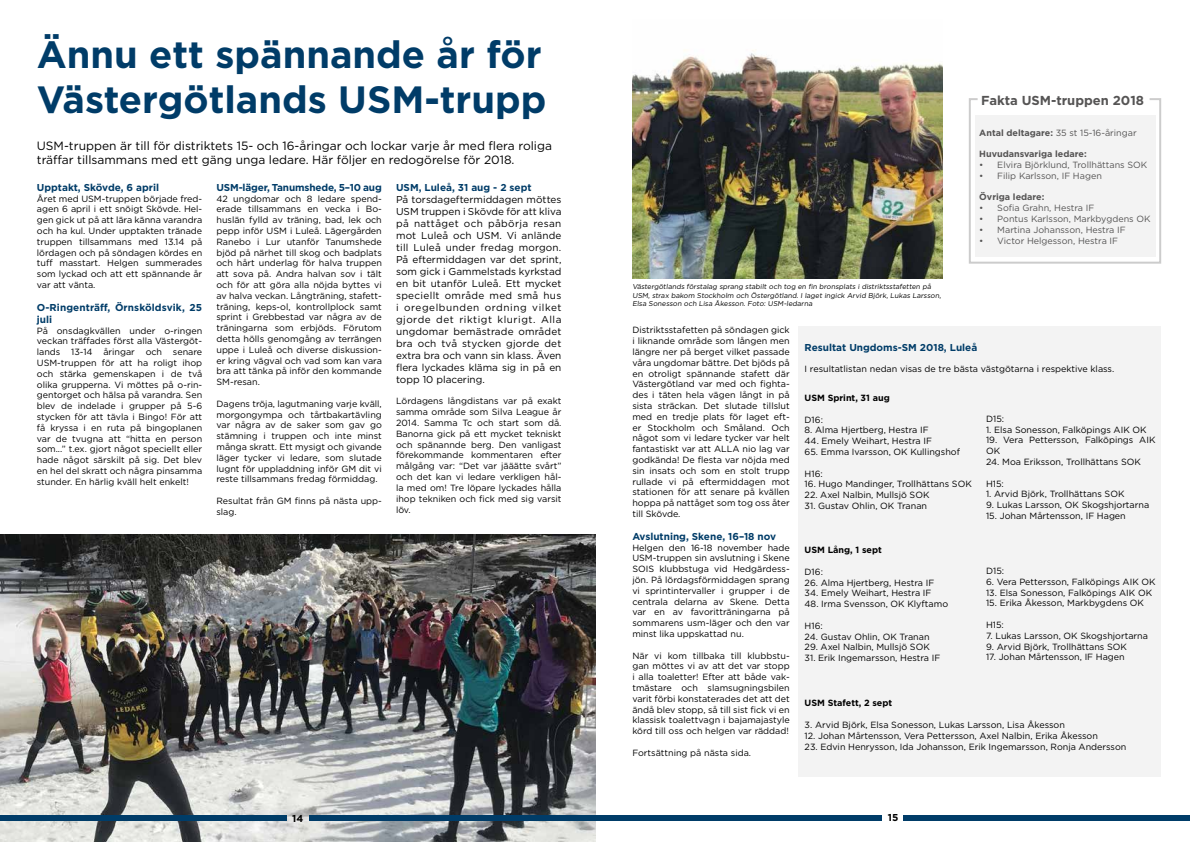
<style>
.page{position:relative;width:1191px;height:842px;background:#fff}
.page>*{position:absolute;margin:0;border:0;box-sizing:border-box;transform-origin:0 0}
.t1{font:700 38px/45.6px "Gotham";color:#003c68}
.t2{font:700 13px "Gotham";color:#555454}
.t3{font:12px/14.4px "Gotham";color:#000}
.t4{font:10px/12px "Gotham";color:#000;text-align:justify}
.t5{font:700 10px/12px "Gotham";color:#003c68}
.t6{font:700 10px "Gotham";color:#000}
.t7{font:9px/10.8px "Gotham";color:#000;text-align:justify}
.t8{font:9px "Gotham";color:#555454}
.t9{font:700 9px "Gotham";color:#000}
.t10{font:700 9px "Gotham";color:#555454}
.t11{font:7px/8.4px "Gotham";color:#000}
.s1{font-weight:700}
</style>
<div class="page">
<img style="left:0;top:534px;width:595px;height:308px">
<img style="left:632px;top:50px;width:311px;height:229px">
<div style="left:309px;top:815px;width:286px;height:6px;background:#003c68"></div>
<div style="left:595px;top:815px;width:287px;height:6px;background:#003c68"></div>
<div style="left:0;top:815px;width:286px;height:6px;background:#003c68"></div>
<div style="left:903px;top:815px;width:287px;height:6px;background:#003c68"></div>
<div style="left:798px;top:326px;width:363px;height:451px;background:#f0f0f0"></div>
<svg style="left:969px;top:98px;width:193px;height:166px"></svg>
<div style="left:974px;top:115px;width:181px;height:142px;background:#f0f0f0"></div>
<h1 class="t1" style="left:37px;top:31px;width:511px">Ännu ett spännande år för<br>Västergötlands USM-trupp</h1>
<h3 class="t3" style="left:37px;top:138px;width:516px">USM-truppen är till för distriktets 15- och 16-åringar och lockar varje år med flera roliga träffar tillsammans med ett gäng unga ledare. Här följer en redogörelse för 2018.</h3>
<p class="t5" style="left:37px;top:181px;width:124px">Upptakt, Skövde, 6 april</p>
<p class="t7" style="left:37px;top:193px;width:167px">Året med USM-truppen började fred&shy;agen 6 april i ett snöigt Skövde. Hel&shy;gen gick ut på att lära känna varandra och ha kul. Under upptakten tränade truppen tillsammans med 13.14 på lördagen och på söndagen kördes en tuff masstart. Helgen summerades som lyckad och att ett spännande år var att vänta.</p>
<p class="t5" style="left:37px;top:301px;width:167px">O-Ringenträff, Örnsköldsvik, 25 juli</p>
<p class="t7" style="left:37px;top:325px;width:167px">På onsdagkvällen under o-ringen veckan träffades först alla Västergöt&shy;lands 13-14 åringar och senare USM-truppen för att ha roligt ihop och stärka gemenskapen i de två olika grupperna. Vi möttes på o-rin&shy;gentorget och hälsa på varandra. Sen blev de indelade i grupper på 5-6 stycken för att tävla i Bingo! För att få kryssa i en ruta på bingoplanen var de tvugna att “hitta en person som...” t.ex. gjort något speciellt eller hade något särskilt på sig. Det blev en hel del skratt och några pinsamma stunder. En härlig kväll helt enkelt!</p>
<p class="t5" style="left:216px;top:181px;width:167px">USM-läger, Tanumshede, 5–10 aug</p>
<p class="t7" style="left:216px;top:193px;width:167px">42 ungdomar och 8 ledare spend&shy;erade tillsammans en vecka i Bo&shy;huslän fylld av träning, bad, lek och pepp inför USM i Luleå. Lägergården Ranebo i Lur utanför Tanumshede bjöd på närhet till skog och badplats och hårt underlag för halva truppen att sova på. Andra halvan sov i tält och för att göra alla nöjda byttes vi av halva veckan. Långträning, stafett&shy;träning, keps-ol, kontrollplock samt sprint i Grebbestad var några av de träningarna som erbjöds. Förutom detta hölls genomgång av terrängen uppe i Luleå och diverse diskussion&shy;er kring vägval och vad som kan vara bra att tänka på inför den kommande SM-resan.</p>
<p class="t7" style="left:216px;top:398px;width:167px">Dagens tröja, lagutmaning varje kväll, morgongympa och tårtbakartävling var några av de saker som gav go stämning i truppen och inte minst många skratt. Ett mysigt och givande läger tycker vi ledare, som slutade lugnt för uppladdning inför GM dit vi reste tillsammans fredag förmiddag.</p>
<p class="t7" style="left:216px;top:495px;width:167px">Resultat från GM finns på nästa upp&shy;slag.</p>
<p class="t5" style="left:396px;top:181px;width:137px">USM, Luleå, 31 aug - 2 sept</p>
<p class="t4" style="left:396px;top:193px;width:167px">På torsdageftermiddagen möttes USM truppen i Skövde för att kliva på nattåget och påbörja resan mot Luleå och USM. Vi anlände till Luleå under fredag morgon.<br>På eftermiddagen var det sprint, som gick i Gammelstads kyrkstad en bit utanför Luleå. Ett mycket speciellt område med små hus i oregelbunden ordning vilket gjorde det riktigt klurigt. Alla ungdomar bemästrade området bra och två stycken gjorde det extra bra och vann sin klass. Även flera lyckades kläma sig in på en topp 10 placering.</p>
<p class="t7" style="left:396px;top:396px;width:167px">Lördagens långdistans var på exakt samma område som Silva League år 2014. Samma Tc och start som då.<br>Banorna gick på ett mycket tekniskt och spänannde berg. Den vanligast förekommande kommentaren efter målgång var: “Det var jääätte svårt” och det kan vi ledare verkligen hål&shy;la med om! Tre löpare lyckades hålla ihop tekniken och fick med sig varsit löv.</p>
<p class="t11" style="left:632px;top:282px;width:311px">Västergötlands förstalag sprang stabilt och tog en fin bronsplats i distriktsstafetten på<br>USM, strax bakom Stockholm och Östergötland. I laget ingick Arvid Björk, Lukas Larsson,<br>Elsa Sonesson och Lisa Åkesson. Foto: USM-ledarna</p>
<h2 class="t2" style="left:981px;top:92px;width:164px">Fakta USM-truppen 2018</h2>
<p class="t8" style="left:979px;top:127px;width:159px"><span class="s1">Antal deltagare:</span> 35 st 15-16-åringar</p>
<p class="t10" style="left:979px;top:148px;width:109px">Huvudansvariga ledare:</p>
<p class="t8" style="left:979px;top:159px;width:169px">• Elvira Björklund, Trollhättans SOK</p>
<p class="t8" style="left:979px;top:170px;width:124px">• Filip Karlsson, IF Hagen</p>
<p class="t10" style="left:979px;top:191px;width:67px">Övriga ledare:</p>
<p class="t8" style="left:979px;top:202px;width:116px">• Sofia Grahn, Hestra IF</p>
<p class="t8" style="left:979px;top:213px;width:173px">• Pontus Karlsson, Markbygdens OK</p>
<p class="t8" style="left:979px;top:224px;width:148px">• Martina Johansson, Hestra IF</p>
<p class="t8" style="left:979px;top:235px;width:140px">• Victor Helgesson, Hestra IF</p>
<p class="t7" style="left:632px;top:325px;width:159px">Distriktsstafetten på söndagen gick i liknande område som lången men längre ner på berget vilket passade våra ungdomar bättre. Det bjöds på en otroligt spännande stafett där Västergötland var med och fighta&shy;des i täten hela vägen långt in på sista sträckan. Det slutade tillslut med en tredje plats för laget eft&shy;er Stockholm och Småland. Och något som vi ledare tycker var helt fantastiskt var att ALLA nio lag var godkända! De flesta var nöjda med sin insats och som en stolt trupp rullade vi på eftermiddagen mot stationen för att senare på kvällen hoppa på nattåget som tog oss åter till Skövde.</p>
<p class="t5" style="left:632px;top:530px;width:145px">Avslutning, Skene, 16–18 nov</p>
<p class="t7" style="left:632px;top:542px;width:159px">Helgen den 16-18 november hade USM-truppen sin avslutning i Skene SOIS klubbstuga vid Hedgärdess&shy;jön. På lördagsförmiddagen sprang vi sprintintervaller i grupper i de centrala delarna av Skene. Detta var en av favoritträningarna på sommarens usm-läger och den var minst lika uppskattad nu.</p>
<p class="t7" style="left:632px;top:650px;width:159px">När vi kom tillbaka till klubbstu&shy;gan möttes vi av att det var stopp i alla toaletter! Efter att både vak&shy;tmästare och slamsugningsbilen varit förbi konstaterades det att det ändå blev stopp, så till sist fick vi en klassisk toalettvagn i bajamajastyle körd till oss och helgen var räddad!</p>
<p class="t7" style="left:632px;top:747px;width:120px">Fortsättning på nästa sida.</p>
<p class="t5" style="left:804px;top:341px;width:174px">Resultat Ungdoms-SM 2018, Luleå</p>
<p class="t7" style="left:804px;top:363px;width:311px">I resultatlistan nedan visas de tre bästa västgötarna i respektive klass.</p>
<p class="t9" style="left:804px;top:392px;width:87px">USM Sprint, 31 aug</p>
<p class="t7" style="left:804px;top:414px;width:20px">D16:</p>
<p class="t7" style="left:804px;top:425px;width:126px">8. Alma Hjertberg, Hestra IF</p>
<p class="t7" style="left:804px;top:435px;width:129px">44. Emely Weihart, Hestra IF</p>
<p class="t7" style="left:804px;top:446px;width:157px">65. Emma Ivarsson, OK Kullingshof</p>
<p class="t7" style="left:804px;top:468px;width:20px">H16:</p>
<p class="t7" style="left:804px;top:479px;width:169px">16. Hugo Mandinger, Trollhättans SOK</p>
<p class="t7" style="left:804px;top:489px;width:126px">22. Axel Nalbin, Mullsjö SOK</p>
<p class="t7" style="left:804px;top:500px;width:124px">31. Gustav Ohlin, OK Tranan</p>
<p class="t9" style="left:804px;top:544px;width:79px">USM Lång, 1 sept</p>
<p class="t7" style="left:804px;top:566px;width:20px">D16:</p>
<p class="t7" style="left:804px;top:577px;width:131px">26. Alma Hjertberg, Hestra IF</p>
<p class="t7" style="left:804px;top:588px;width:128px">34. Emely Weihart, Hestra IF</p>
<p class="t7" style="left:804px;top:598px;width:145px">48. Irma Svensson, OK Klyftamo</p>
<p class="t7" style="left:804px;top:620px;width:20px">H16:</p>
<p class="t7" style="left:804px;top:631px;width:126px">24. Gustav Ohlin, OK Tranan</p>
<p class="t7" style="left:804px;top:642px;width:127px">29. Axel Nalbin, Mullsjö SOK</p>
<p class="t7" style="left:804px;top:652px;width:137px">31. Erik Ingemarsson, Hestra IF</p>
<p class="t7" style="left:986px;top:413px;width:20px">D15:</p>
<p class="t7" style="left:986px;top:424px;width:162px">1. Elsa Sonesson, Falköpings AIK OK</p>
<p class="t7" style="left:986px;top:435px;width:171px">19. Vera Pettersson, Falköpings AIK<br>OK</p>
<p class="t7" style="left:986px;top:456px;width:156px">24. Moa Eriksson, Trollhättans SOK</p>
<p class="t7" style="left:986px;top:478px;width:19px">H15:</p>
<p class="t7" style="left:986px;top:489px;width:140px">1. Arvid Björk, Trollhättans SOK</p>
<p class="t7" style="left:986px;top:499px;width:165px">9. Lukas Larsson, OK Skogshjortarna</p>
<p class="t7" style="left:986px;top:510px;width:141px">15. Johan Mårtensson, IF Hagen</p>
<p class="t7" style="left:986px;top:565px;width:20px">D15:</p>
<p class="t7" style="left:986px;top:576px;width:171px">6. Vera Pettersson, Falköpings AIK OK</p>
<p class="t7" style="left:986px;top:587px;width:168px">13. Elsa Sonesson, Falköpings AIK OK</p>
<p class="t7" style="left:986px;top:598px;width:159px">15. Erika Åkesson, Markbygdens OK</p>
<p class="t7" style="left:986px;top:619px;width:19px">H15:</p>
<p class="t7" style="left:986px;top:630px;width:163px">7. Lukas Larsson, OK Skogshjortarna</p>
<p class="t7" style="left:986px;top:641px;width:142px">9. Arvid Björk, Trollhättans SOK</p>
<p class="t7" style="left:986px;top:652px;width:140px">17. Johan Mårtensson, IF Hagen</p>
<p class="t9" style="left:804px;top:697px;width:89px">USM Stafett, 2 sept</p>
<p class="t7" style="left:804px;top:719px;width:262px">3. Arvid Björk, Elsa Sonesson, Lukas Larsson, Lisa Åkesson</p>
<p class="t7" style="left:804px;top:730px;width:295px">12. Johan Mårtensson, Vera Pettersson, Axel Nalbin, Erika Åkesson</p>
<p class="t7" style="left:804px;top:741px;width:323px">23. Edvin Henrysson, Ida Johansson, Erik Ingemarsson, Ronja Andersson</p>
<p class="t6" style="left:292px;top:812px;width:13px">14</p>
<p class="t6" style="left:888px;top:811px;width:12px">15</p>
</div>
